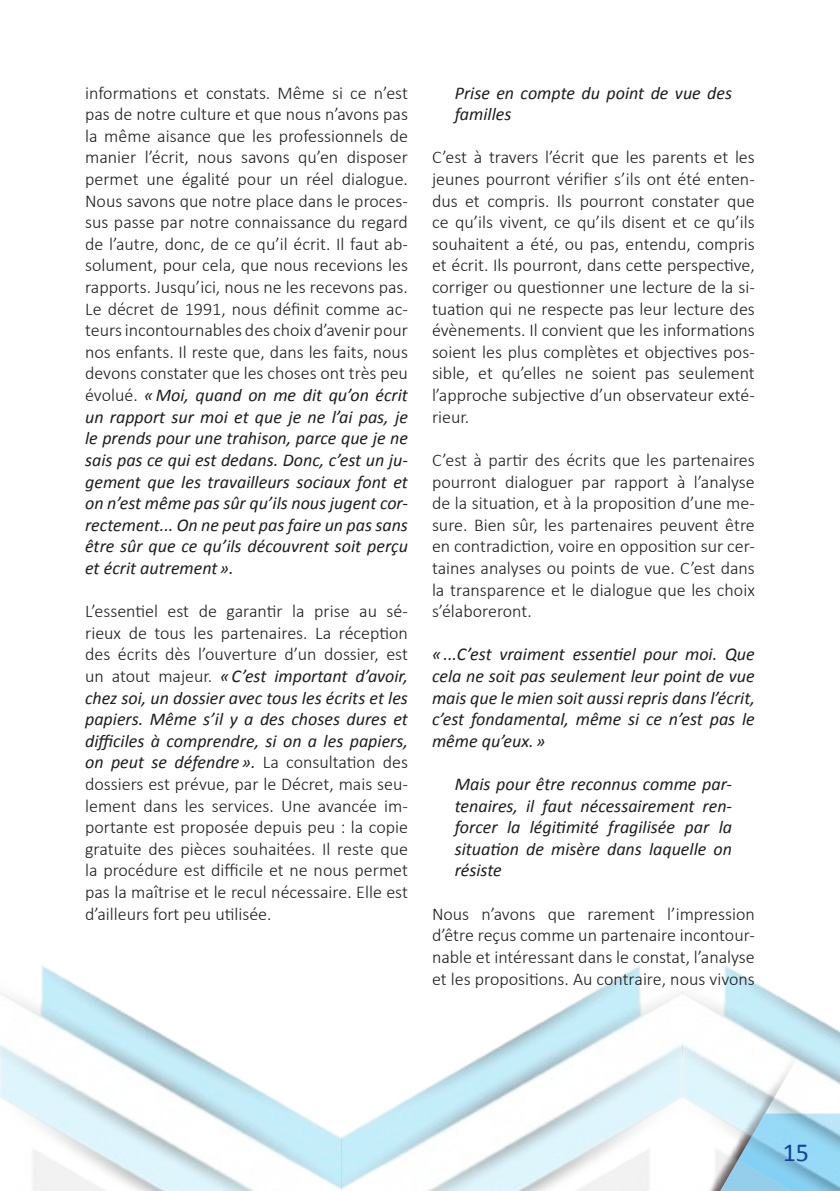
<style>
.page{position:relative;width:840px;height:1191px;background:#fff}
.page>*{position:absolute;margin:0;border:0;box-sizing:border-box;transform-origin:0 0}
.t1{font:26px "Calibri";color:#164194}
.t2{font:300 18px/21.6px "Calibri";color:#1d1d1b;text-align:justify}
.t3{font:italic 18px/21.6px "Calibri";color:#1d1d1b;text-align:justify}
.s1{font-weight:300;font-style:normal}
.s2{font-weight:400;font-style:italic}
</style>
<div class="page">
<img style="left:0;top:966px;width:839px;height:225px">
<p class="t2" style="left:85px;top:81px;width:324px">informations et constats. Même si ce n’est pas de notre culture et que nous n’avons pas la même aisance que les professionnels de manier l’écrit, nous savons qu’en disposer permet une égalité pour un réel dialogue.<br>Nous savons que notre place dans le proces&shy;sus passe par notre connaissance du regard de l’autre, donc, de ce qu’il écrit. Il faut ab&shy;solument, pour cela, que nous recevions les rapports. Jusqu’ici, nous ne les recevons pas.</p>
<p class="t3" style="left:85px;top:297px;width:324px"><span class="s1">Le décret de 1991, nous définit comme ac&shy;teurs incontournables des choix d’avenir pour nos enfants. Il reste que, dans les faits, nous devons constater que les choses ont très peu évolué.</span> «Moi, quand on me dit qu’on écrit un rapport sur moi et que je ne l’ai pas, je le prends pour une trahison, parce que je ne sais pas ce qui est dedans. Donc, c’est un ju&shy;gement que les travailleurs sociaux font et on n’est même pas sûr qu’ils nous jugent cor&shy;rectement... On ne peut pas faire un pas sans être sûr que ce qu’ils découvrent soit perçu et écrit autrement».</p>
<p class="t2" style="left:85px;top:599px;width:324px">L’essentiel est de garantir la prise au sé&shy;rieux de tous les partenaires. La réception des écrits dès l’ouverture d’un dossier, est un atout majeur. <span class="s2">«C’est important d’avoir, chez soi, un dossier avec tous les écrits et les papiers. Même s’il y a des choses dures et difficiles à comprendre, si on a les papiers, on peut se défendre».</span> La consultation des dossiers est prévue, par le Décret, mais seu&shy;lement dans les services. Une avancée im&shy;portante est proposée depuis peu : la copie gratuite des pièces souhaitées. Il reste que la procédure est difficile et ne nous permet pas la maîtrise et le recul nécessaire. Elle est d’ailleurs fort peu utilisée.</p>
<p class="t3" style="left:454px;top:81px;width:279px">Prise en compte du point de vue des familles</p>
<p class="t2" style="left:432px;top:146px;width:324px">C’est à travers l’écrit que les parents et les jeunes pourront vérifier s’ils ont été enten&shy;dus et compris. Ils pourront constater que ce qu’ils vivent, ce qu’ils disent et ce qu’ils souhaitent a été, ou pas, entendu, compris et écrit. Ils pourront, dans cette perspective, corriger ou questionner une lecture de la si&shy;tuation qui ne respecte pas leur lecture des évènements. Il convient que les informations soient les plus complètes et objectives pos&shy;sible, et qu’elles ne soient pas seulement l’approche subjective d’un observateur exté&shy;rieur.</p>
<p class="t2" style="left:432px;top:448px;width:324px">C’est à partir des écrits que les partenaires pourront dialoguer par rapport à l’analyse de la situation, et à la proposition d’une me&shy;sure. Bien sûr, les partenaires peuvent être en contradiction, voire en opposition sur cer&shy;taines analyses ou points de vue. C’est dans la transparence et le dialogue que les choix s’élaboreront.</p>
<p class="t3" style="left:432px;top:643px;width:324px">«...C’est vraiment essentiel pour moi. Que cela ne soit pas seulement leur point de vue mais que le mien soit aussi repris dans l’écrit, c’est fondamental, même si ce n’est pas le même qu’eux.»</p>
<p class="t3" style="left:454px;top:772px;width:279px">Mais pour être reconnus comme par&shy;tenaires, il faut nécessairement ren&shy;forcer la légitimité fragilisée par la situation de misère dans laquelle on résiste</p>
<p class="t2" style="left:432px;top:902px;width:324px">Nous n’avons que rarement l’impression d’être reçus comme un partenaire incontour&shy;nable et intéressant dans le constat, l’analyse et les propositions. Au contraire, nous vivons</p>
<h1 class="t1" style="left:782px;top:1136px;width:28px">15</h1>
</div>
